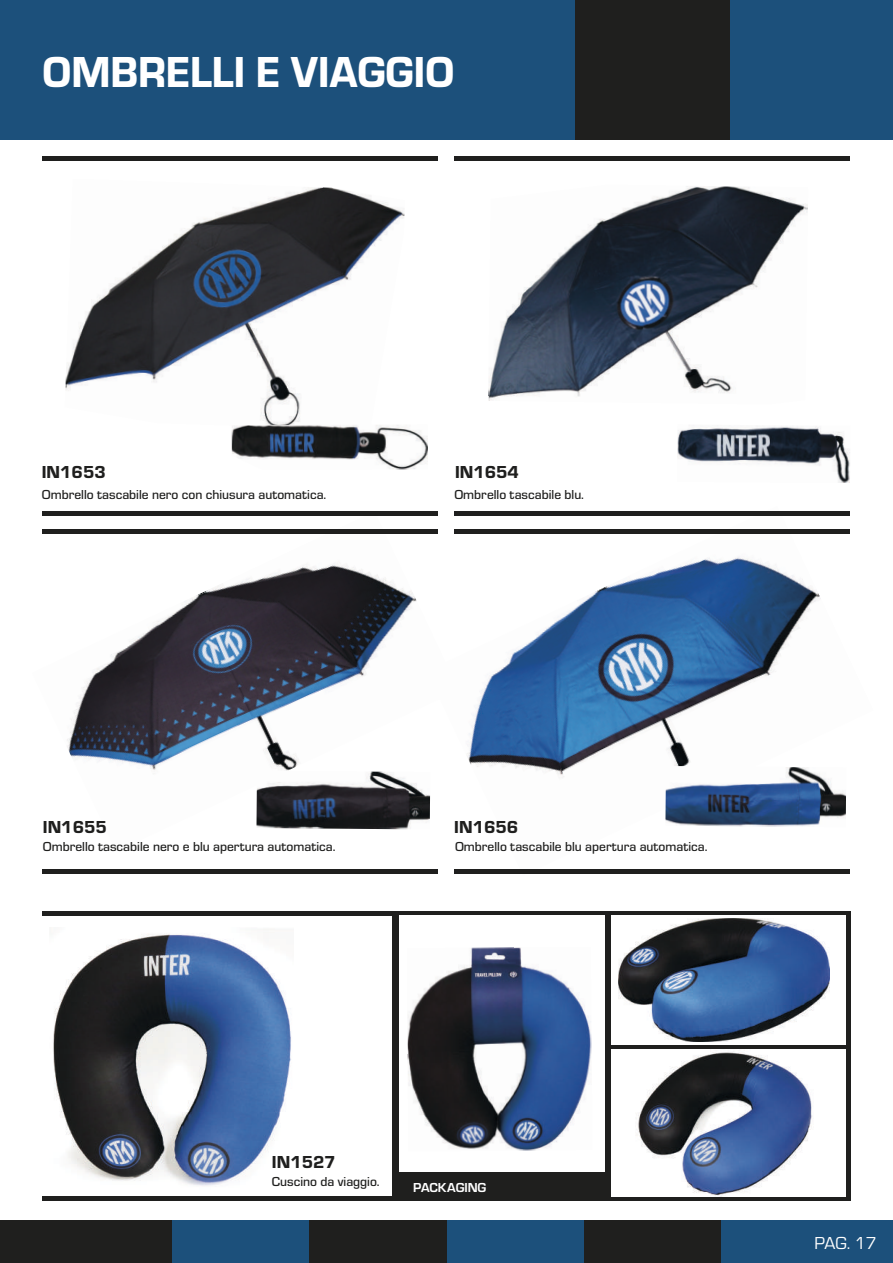
<style>
.page{position:relative;width:893px;height:1263px;background:#fff}
.page>*{position:absolute;margin:0;border:0;box-sizing:border-box;transform-origin:0 0}
.t1{font:45px "Eurostile Hea";color:#fff;scale:.95 1}
.t2{font:18px "Eurostile Hea";color:#1f1f1e}
.t3{font:18px "Eurostile";color:#fff}
.t4{font:500 13.5px "Eurostile";color:#1f1f1e}
.t5{font:700 13.5px "Eurostile";letter-spacing:-.005em;color:#fff}
</style>
<div class="page">
<div style="left:730px;top:0;width:163px;height:139px;background:#1c507b"></div>
<div style="left:0;top:0;width:575px;height:139px;background:#1c507b"></div>
<div style="left:575px;top:0;width:155px;height:139px;background:#1f1f1e"></div>
<div style="left:446px;top:1220px;width:138px;height:43px;background:#1c507b"></div>
<div style="left:309px;top:1220px;width:137px;height:43px;background:#1f1f1e"></div>
<div style="left:584px;top:1220px;width:137px;height:43px;background:#1f1f1e"></div>
<div style="left:171px;top:1220px;width:138px;height:43px;background:#1c507b"></div>
<div style="left:721px;top:1220px;width:172px;height:43px;background:#1c507b"></div>
<div style="left:0;top:1220px;width:171px;height:43px;background:#1f1f1e"></div>
<img style="left:53px;top:929px;width:238px;height:257px">
<img style="left:427px;top:557px;width:423px;height:317px">
<img style="left:665px;top:766px;width:181px;height:61px">
<img style="left:67px;top:511px;width:392px;height:340px">
<img style="left:65px;top:187px;width:340px;height:237px">
<img style="left:488px;top:186px;width:320px;height:215px">
<img style="left:677px;top:426px;width:173px;height:57px">
<img style="left:232px;top:424px;width:196px;height:46px">
<hr style="left:42px;top:911px;width:277px;height:4px;background:#1f1f1e">
<hr style="left:317px;top:911px;width:258px;height:4px;background:#1f1f1e">
<div style="left:42px;top:1196px;width:277px;height:5px;background:#1f1f1e"></div>
<div style="left:317px;top:1196px;width:258px;height:5px;background:#1f1f1e"></div>
<div style="left:392px;top:911px;width:458px;height:290px;background:#1f1f1e"></div>
<div style="left:400px;top:915px;width:205px;height:256px;background:#fff"></div>
<img style="left:407px;top:947px;width:185px;height:204px">
<div style="left:611px;top:915px;width:234px;height:130px;background:#fff"></div>
<img style="left:618px;top:918px;width:212px;height:123px">
<img style="left:256px;top:771px;width:174px;height:58px">
<div style="left:454px;top:156px;width:396px;height:5px;background:#1f1f1e"></div>
<div style="left:42px;top:156px;width:395px;height:5px;background:#1f1f1e"></div>
<div style="left:454px;top:511px;width:396px;height:5px;background:#1f1f1e"></div>
<div style="left:42px;top:511px;width:395px;height:5px;background:#1f1f1e"></div>
<div style="left:454px;top:529px;width:396px;height:5px;background:#1f1f1e"></div>
<div style="left:42px;top:529px;width:395px;height:5px;background:#1f1f1e"></div>
<hr style="left:454px;top:870px;width:396px;height:4px;background:#1f1f1e">
<hr style="left:42px;top:870px;width:395px;height:4px;background:#1f1f1e">
<div style="left:611px;top:1049px;width:234px;height:147px;background:#fff"></div>
<img style="left:636px;top:1051px;width:176px;height:145px">
<h1 class="t1" style="left:43px;top:40px;width:435px">OMBRELLI E VIAGGIO</h1>
<h2 class="t2" style="left:42px;top:460px;width:66px">IN1653</h2>
<p class="t4" style="left:42px;top:485px;width:286px">Ombrello tascabile nero con chiusura automatica.</p>
<h2 class="t2" style="left:455px;top:460px;width:66px">IN1654</h2>
<p class="t4" style="left:454px;top:485px;width:131px">Ombrello tascabile blu.</p>
<h2 class="t2" style="left:43px;top:815px;width:66px">IN1655</h2>
<p class="t4" style="left:43px;top:838px;width:294px">Ombrello tascabile nero e blu apertura automatica.</p>
<h2 class="t2" style="left:454px;top:815px;width:66px">IN1656</h2>
<p class="t4" style="left:455px;top:838px;width:254px">Ombrello tascabile blu apertura automatica.</p>
<h2 class="t2" style="left:272px;top:1149px;width:66px">IN1527</h2>
<p class="t4" style="left:272px;top:1172px;width:109px">Cuscino da viaggio.</p>
<p class="t5" style="left:413px;top:1178px;width:75px">PACKAGING</p>
<h2 class="t3" style="left:814px;top:1230px;width:64px">PAG. 17</h2>
</div>
